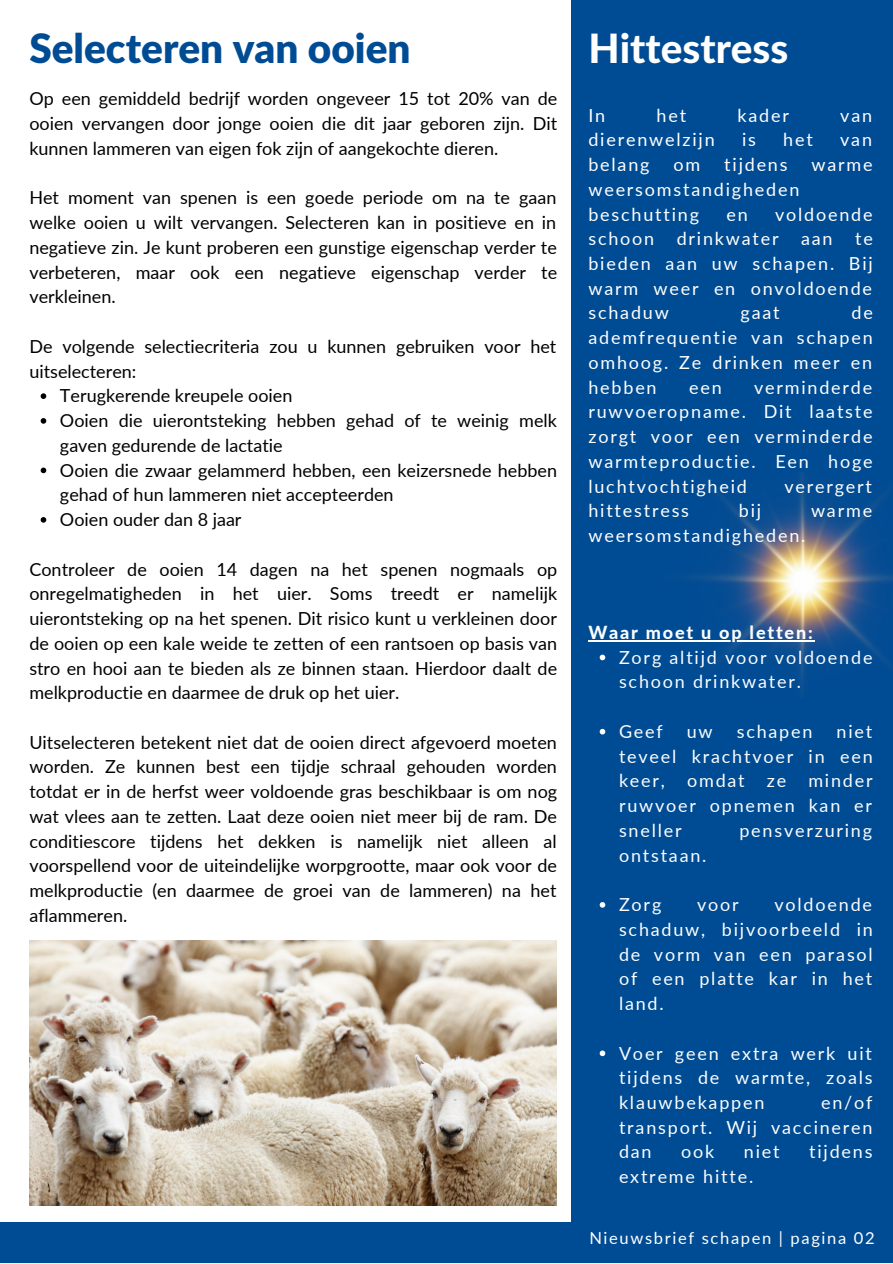
<style>
.page{position:relative;width:893px;height:1264px;background:#fff}
.page>*{position:absolute;margin:0;border:0;box-sizing:border-box;transform-origin:0 0}
.t1{font:900 40.5px "Lato Latin";color:#004c94}
.t2{font:800 40.5px "Lato Latin";color:#fff}
.t3{font:18px/24.8px "Lato";color:#000;text-align:justify}
.t4{font:18px/24.8px "Lato";letter-spacing:.1em;color:#fff;text-align:justify}
.t5{font:18px/24.8px "Lato";letter-spacing:.1em;color:#fcfdfe;text-align:justify}
.t6{font:800 18px "Lato";letter-spacing:.1em;color:#fcfdfe}
.t7{font:16.5px "Lato";letter-spacing:.1em;color:#fff}
</style>
<div class="page">
<div style="left:570px;top:0;width:322px;height:1262px;background:#004c94"></div>
<div style="left:0;top:1222px;width:892px;height:40px;background:#004c94"></div>
<img style="left:29px;top:940px;width:528px;height:265px">
<img style="left:663px;top:472px;width:229px;height:218px">
<svg style="left:41px;top:393px;width:5px;height:6px"></svg>
<svg style="left:41px;top:418px;width:5px;height:6px"></svg>
<svg style="left:41px;top:467px;width:5px;height:6px"></svg>
<svg style="left:41px;top:517px;width:5px;height:5px"></svg>
<svg style="left:599px;top:654px;width:6px;height:6px"></svg>
<svg style="left:599px;top:729px;width:6px;height:5px"></svg>
<svg style="left:599px;top:902px;width:6px;height:5px"></svg>
<svg style="left:599px;top:1050px;width:6px;height:6px"></svg>
<hr style="left:588px;top:640px;width:226px;height:1px;background:#fcfdfe">
<p class="t1" style="left:29px;top:30px;width:382px">Selecteren van ooien</p>
<p class="t2" style="left:588px;top:30px;width:201px">Hittestress</p>
<p class="t3" style="left:29px;top:86px;width:529px">Op een gemiddeld bedrijf worden ongeveer 15 tot 20% van de ooien vervangen door jonge ooien die dit jaar geboren zijn. Dit kunnen lammeren van eigen fok zijn of aangekochte dieren.</p>
<p class="t3" style="left:29px;top:185px;width:529px">Het moment van spenen is een goede periode om na te gaan welke ooien u wilt vervangen. Selecteren kan in positieve en in negatieve zin. Je kunt proberen een gunstige eigenschap verder te verbeteren, maar ook een negatieve eigenschap verder te verkleinen.</p>
<p class="t3" style="left:29px;top:333px;width:528px">De volgende selectiecriteria zou u kunnen gebruiken voor het uitselecteren:</p>
<p class="t3" style="left:60px;top:383px;width:234px">Terugkerende kreupele ooien</p>
<p class="t3" style="left:60px;top:408px;width:498px">Ooien die uierontsteking hebben gehad of te weinig melk gaven gedurende de lactatie</p>
<p class="t3" style="left:60px;top:457px;width:498px">Ooien die zwaar gelammerd hebben, een keizersnede hebben gehad of hun lammeren niet accepteerden</p>
<p class="t3" style="left:60px;top:506px;width:183px">Ooien ouder dan 8 jaar</p>
<p class="t3" style="left:29px;top:556px;width:529px">Controleer de ooien 14 dagen na het spenen nogmaals op onregelmatigheden in het uier. Soms treedt er namelijk uierontsteking op na het spenen. Dit risico kunt u verkleinen door de ooien op een kale weide te zetten of een rantsoen op basis van stro en hooi aan te bieden als ze binnen staan. Hierdoor daalt de melkproductie en daarmee de druk op het uier.</p>
<p class="t3" style="left:29px;top:729px;width:529px">Uitselecteren betekent niet dat de ooien direct afgevoerd moeten worden. Ze kunnen best een tijdje schraal gehouden worden totdat er in de herfst weer voldoende gras beschikbaar is om nog wat vlees aan te zetten. Laat deze ooien niet meer bij de ram. De conditiescore tijdens het dekken is namelijk niet alleen al voorspellend voor de uiteindelijke worpgrootte, maar ook voor de melkproductie (en daarmee de groei van de lammeren) na het aflammeren.</p>
<p class="t4" style="left:588px;top:102px;width:18px">In</p>
<p class="t4" style="left:656px;top:102px;width:31px">het</p>
<p class="t4" style="left:737px;top:102px;width:53px">kader</p>
<p class="t4" style="left:840px;top:102px;width:33px">van</p>
<p class="t4" style="left:588px;top:127px;width:128px">dierenwelzijn</p>
<p class="t4" style="left:742px;top:127px;width:15px">is</p>
<p class="t4" style="left:783px;top:127px;width:31px">het</p>
<p class="t4" style="left:840px;top:127px;width:33px">van</p>
<p class="t4" style="left:588px;top:152px;width:63px">belang</p>
<p class="t4" style="left:673px;top:152px;width:28px">om</p>
<p class="t4" style="left:724px;top:152px;width:65px">tijdens</p>
<p class="t4" style="left:811px;top:152px;width:63px">warme</p>
<p class="t4" style="left:588px;top:176px;width:212px">weersomstandigheden beschutting</p>
<p class="t4" style="left:588px;top:201px;width:286px;text-indent:187px">voldoende schoon drinkwater aan te bieden aan uw schapen. Bij warm weer en onvoldoende schaduw</p>
<p class="t4" style="left:726px;top:201px;width:23px">en</p>
<p class="t4" style="left:588px;top:300px;width:286px;text-indent:263px">de ademfrequentie van schapen omhoog. Ze drinken meer en hebben</p>
<p class="t4" style="left:740px;top:300px;width:41px">gaat</p>
<p class="t4" style="left:588px;top:374px;width:286px;text-indent:166px">verminderde ruwvoeropname. Dit laatste zorgt voor een verminderde warmteproductie. Een hoge luchtvochtigheid</p>
<p class="t4" style="left:689px;top:374px;width:34px">een</p>
<p class="t4" style="left:784px;top:473px;width:89px">verergert</p>
<p class="t4" style="left:588px;top:498px;width:102px">hittestress</p>
<p class="t4" style="left:738px;top:498px;width:24px">bij</p>
<p class="t4" style="left:811px;top:498px;width:63px">warme</p>
<p class="t4" style="left:588px;top:523px;width:218px">weersomstandigheden.</p>
<p class="t6" style="left:588px;top:621px;width:226px">Waar moet u op letten:</p>
<p class="t5" style="left:619px;top:644px;width:255px">Zorg altijd voor voldoende schoon drinkwater.</p>
<p class="t5" style="left:619px;top:718px;width:45px">Geef</p>
<p class="t5" style="left:686px;top:718px;width:27px">uw</p>
<p class="t5" style="left:736px;top:718px;width:77px">schapen</p>
<p class="t5" style="left:619px;top:718px;width:255px;text-indent:217px">niet teveel krachtvoer in een keer, omdat ze minder ruwvoer opnemen kan er sneller</p>
<p class="t5" style="left:739px;top:817px;width:134px">pensverzuring</p>
<p class="t5" style="left:619px;top:842px;width:89px">ontstaan.</p>
<p class="t5" style="left:619px;top:891px;width:44px">Zorg</p>
<p class="t5" style="left:697px;top:891px;width:43px">voor</p>
<p class="t5" style="left:619px;top:891px;width:255px;text-indent:155px">voldoende schaduw, bijvoorbeeld in de vorm van een parasol of een platte kar in het land.</p>
<p class="t5" style="left:619px;top:1040px;width:255px">Voer geen extra werk uit tijdens de warmte, zoals klauwbekappen</p>
<p class="t5" style="left:619px;top:1089px;width:255px;text-indent:202px">en/of transport. Wij vaccineren dan</p>
<p class="t5" style="left:681px;top:1139px;width:35px">ook</p>
<p class="t5" style="left:744px;top:1139px;width:37px">niet</p>
<p class="t5" style="left:809px;top:1139px;width:65px">tijdens</p>
<p class="t5" style="left:619px;top:1163px;width:136px">extreme hitte.</p>
<p class="t7" style="left:589px;top:1227px;width:287px">Nieuwsbrief schapen | pagina 02</p>
</div>
